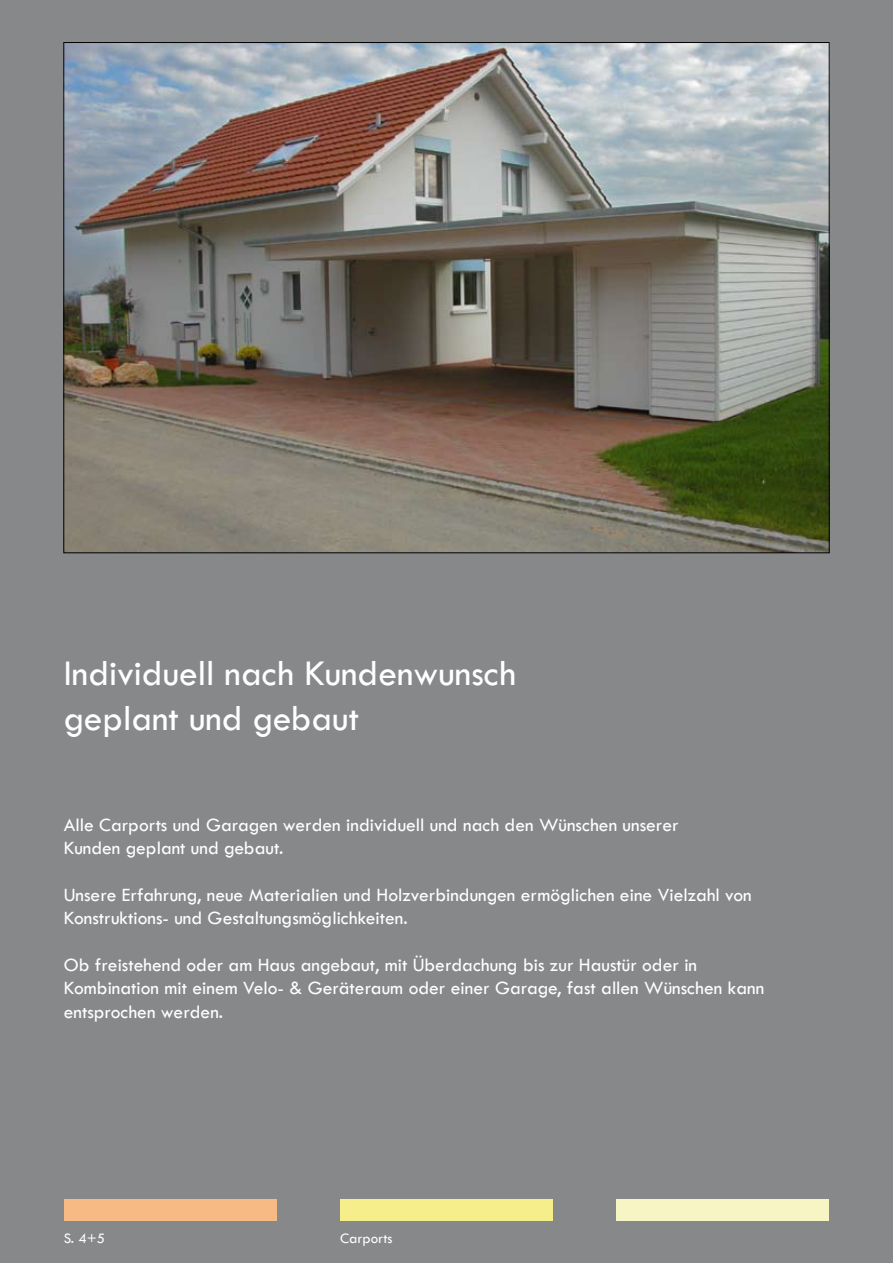
<style>
.page{position:relative;width:893px;height:1263px;background:#87888a}
.page>*{position:absolute;margin:0;border:0;box-sizing:border-box;transform-origin:0 0}
.t1{font:37.5px/45px "Tw Cen";color:#fff}
.t2{font:19.5px/23.4px "Tw Cen";color:#fff}
.t3{font:15px "Tw Cen";color:#fff}
</style>
<div class="page">
<div style="left:617px;top:1199px;width:212px;height:21px;background:#f8f5c5"></div>
<div style="left:64px;top:1199px;width:212px;height:21px;background:#f8ba85"></div>
<div style="left:340px;top:1199px;width:213px;height:21px;background:#f6ee8a"></div>
<img style="left:66px;top:44px;width:761px;height:507px">
<h1 class="t1" style="left:64px;top:650px;width:454px">Individuell nach Kundenwunsch geplant und gebaut</h1>
<p class="t2" style="left:64px;top:813px;width:616px">Alle Carports und Garagen werden individuell und nach den Wünschen unserer<br>Kunden geplant und gebaut.</p>
<p class="t2" style="left:64px;top:883px;width:689px">Unsere Erfahrung, neue Materialien und Holzverbindungen ermöglichen eine Vielzahl von<br>Konstruktions- und Gestaltungsmöglichkeiten.</p>
<p class="t2" style="left:64px;top:953px;width:702px">Ob freistehend oder am Haus angebaut, mit Überdachung bis zur Haustür oder in<br>Kombination mit einem Velo- &amp; Geräteraum oder einer Garage, fast allen Wünschen kann entsprochen werden.</p>
<p class="t3" style="left:64px;top:1229px;width:43px">S. 4+5</p>
<p class="t3" style="left:340px;top:1229px;width:54px">Carports</p>
</div>
